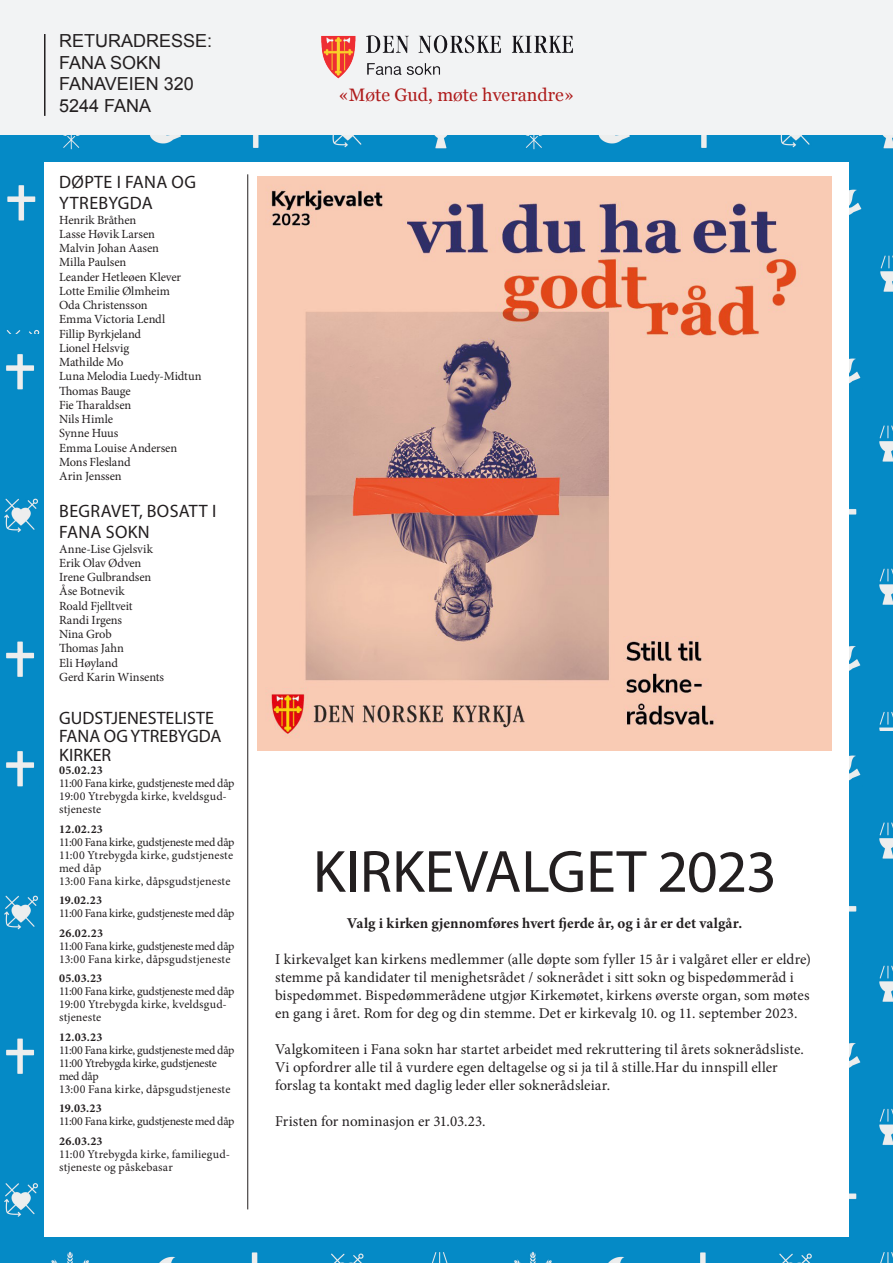
<style>
.page{position:relative;width:893px;height:1263px;background:#fff}
.page>*{position:absolute;margin:0;border:0;box-sizing:border-box;transform-origin:0 0}
.Gudstjenesteliste{font:60px "Myriad Pro";color:#231f20}
.Bak_overskrift{font:18px/21.6px "Myriad Pro";letter-spacing:.02em;color:#231f20}
.t1{font:18px "Arial";color:#231f20}
.t2{font:18px "Georgia";color:#af1c1c}
.Gudstjenesteliste-2{font:18px/18.6px "Myriad Pro";color:#231f20}
.Bak_overskrift-2{font:18px "Myriad Pro";color:#231f20}
.Gudstjenesteliste-3{font:15px/18px "Minion Pro";color:#231f20}
.Gudstjenesteliste-4{font:700 15px "Minion Pro";color:#231f20}
.Bak{font:12.45px "Minion Pro";letter-spacing:-.005em;color:#231f20}
.Gudstjenesteliste-5{font:12px "Minion Pro";letter-spacing:-.025em;color:#231f20}
.Gudstjenesteliste-6{font:12px/13.2px "Minion Pro";letter-spacing:-.005em;color:#231f20}
.Gudstjenesteliste-7{font:700 12px "Minion Pro";letter-spacing:.015em;color:#231f20}
.Gudstjenesteliste-8{font:12px/13.2px "Minion Pro";letter-spacing:.015em;color:#231f20}
.Gudstjenesteliste-9{font:12px/13.2px "Minion Pro";letter-spacing:-.03em;color:#231f20}
</style>
<div class="page">
<div style="left:0;top:135px;width:893px;height:200px;background:#058ac6"></div>
<div style="left:0;top:0;width:893px;height:135px;background:#f2f3f4"></div>
<hr style="left:44px;top:34px;width:2px;height:82px;background:#231f20">
<div style="left:0;top:335px;width:893px;height:396px;background:#058ac6"></div>
<div style="left:0;top:731px;width:893px;height:532px;background:#058ac6"></div>
<div style="left:44px;top:162px;width:805px;height:1075px;background:#fff"></div>
<hr style="left:247px;top:174px;width:1px;height:1035px;background:#231f20">
<img style="left:321px;top:35px;width:252px;height:44px">
<img style="left:257px;top:176px;width:575px;height:574px">
<p class="t1" style="left:59px;top:29px;width:155px">RETURADRESSE:</p>
<p class="t1" style="left:59px;top:51px;width:104px">FANA SOKN</p>
<p class="t1" style="left:59px;top:72px;width:136px">FANAVEIEN 320</p>
<p class="t1" style="left:59px;top:94px;width:94px">5244 FANA</p>
<p class="Bak_overskrift" style="left:59px;top:171px;width:138px">DØPTE I FANA OG<br>YTREBYGDA</p>
<p class="Bak" style="left:59px;top:211px;width:79px">Henrik Bråthen</p>
<p class="Bak" style="left:59px;top:226px;width:97px">Lasse Høvik Larsen</p>
<p class="Bak" style="left:59px;top:240px;width:102px">Malvin Johan Aasen</p>
<p class="Bak" style="left:59px;top:254px;width:69px">Milla Paulsen</p>
<p class="Bak" style="left:59px;top:268px;width:124px">Leander Hetleøen Klever</p>
<p class="Bak" style="left:59px;top:283px;width:112px">Lotte Emilie Ølmheim</p>
<p class="Bak" style="left:59px;top:297px;width:90px">Oda Christensson</p>
<p class="Bak" style="left:59px;top:311px;width:108px">Emma Victoria Lendl</p>
<p class="Bak" style="left:59px;top:325px;width:84px">Fillip Byrkjeland</p>
<p class="Bak" style="left:59px;top:340px;width:72px">Lionel Helsvig</p>
<p class="Bak" style="left:59px;top:354px;width:66px">Mathilde Mo</p>
<p class="Bak" style="left:59px;top:368px;width:144px">Luna Melodia Luedy-Midtun</p>
<p class="Bak" style="left:59px;top:382px;width:73px">Thomas Bauge</p>
<p class="Bak" style="left:59px;top:397px;width:74px">Fie Tharaldsen</p>
<p class="Bak" style="left:59px;top:411px;width:56px">Nils Himle</p>
<p class="Bak" style="left:59px;top:425px;width:61px">Synne Huus</p>
<p class="Bak" style="left:59px;top:439px;width:120px">Emma Louise Andersen</p>
<p class="Bak" style="left:59px;top:454px;width:73px">Mons Flesland</p>
<p class="Bak" style="left:59px;top:468px;width:64px">Arin Jenssen</p>
<p class="Bak_overskrift" style="left:59px;top:500px;width:159px">BEGRAVET, BOSATT I<br>FANA SOKN</p>
<p class="Bak" style="left:59px;top:540px;width:95px">Anne-Lise Gjelsvik</p>
<p class="Bak" style="left:59px;top:555px;width:84px">Erik Olav Ødven</p>
<p class="Bak" style="left:59px;top:569px;width:94px">Irene Gulbrandsen</p>
<p class="Bak" style="left:59px;top:583px;width:67px">Åse Botnevik</p>
<p class="Bak" style="left:59px;top:597px;width:75px">Roald Fjelltveit</p>
<p class="Bak" style="left:59px;top:612px;width:65px">Randi Irgens</p>
<p class="Bak" style="left:59px;top:626px;width:54px">Nina Grob</p>
<p class="Bak" style="left:59px;top:640px;width:66px">Thomas Jahn</p>
<p class="Bak" style="left:59px;top:654px;width:60px">Eli Høyland</p>
<p class="Bak" style="left:59px;top:669px;width:107px">Gerd Karin Winsents</p>
<p class="Bak_overskrift-2" style="left:59px;top:706px;width:156px">GUDSTJENESTELISTE</p>
<p class="Gudstjenesteliste-2" style="left:59px;top:727px;width:164px">FANA OG YTREBYGDA<br>KIRKER</p>
<p class="Gudstjenesteliste-7" style="left:59px;top:762px;width:45px">05.02.23</p>
<p class="Gudstjenesteliste-5" style="left:59px;top:775px;width:177px">11:00 Fana kirke, gudstjeneste med dåp</p>
<p class="Gudstjenesteliste-6" style="left:59px;top:790px;width:169px">19:00 Ytrebygda kirke, kveldsgud&shy;stjeneste</p>
<p class="Gudstjenesteliste-7" style="left:59px;top:820px;width:45px">12.02.23</p>
<p class="Gudstjenesteliste-5" style="left:59px;top:834px;width:177px">11:00 Fana kirke, gudstjeneste med dåp</p>
<p class="Gudstjenesteliste-6" style="left:59px;top:848px;width:176px">11:00 Ytrebygda kirke, gudstjeneste med dåp</p>
<p class="Gudstjenesteliste-6" style="left:59px;top:875px;width:173px">13:00 Fana kirke, dåpsgudstjeneste</p>
<p class="Gudstjenesteliste-7" style="left:59px;top:892px;width:45px">19.02.23</p>
<p class="Gudstjenesteliste-5" style="left:59px;top:905px;width:177px">11:00 Fana kirke, gudstjeneste med dåp</p>
<p class="Gudstjenesteliste-7" style="left:59px;top:924px;width:45px">26.02.23</p>
<p class="Gudstjenesteliste-5" style="left:59px;top:938px;width:177px">11:00 Fana kirke, gudstjeneste med dåp</p>
<p class="Gudstjenesteliste-6" style="left:59px;top:952px;width:173px">13:00 Fana kirke, dåpsgudstjeneste</p>
<p class="Gudstjenesteliste-7" style="left:59px;top:970px;width:45px">05.03.23</p>
<p class="Gudstjenesteliste-5" style="left:59px;top:983px;width:177px">11:00 Fana kirke, gudstjeneste med dåp</p>
<p class="Gudstjenesteliste-6" style="left:59px;top:998px;width:169px">19:00 Ytrebygda kirke, kveldsgud&shy;stjeneste</p>
<p class="Gudstjenesteliste-7" style="left:59px;top:1028px;width:45px">12.03.23</p>
<p class="Gudstjenesteliste-5" style="left:59px;top:1042px;width:177px">11:00 Fana kirke, gudstjeneste med dåp</p>
<p class="Gudstjenesteliste-9" style="left:59px;top:1056px;width:159px">11:00 Ytrebygda kirke, gudstjeneste med dåp</p>
<p class="Gudstjenesteliste-6" style="left:59px;top:1083px;width:173px">13:00 Fana kirke, dåpsgudstjeneste</p>
<p class="Gudstjenesteliste-7" style="left:59px;top:1100px;width:44px">19.03.23</p>
<p class="Gudstjenesteliste-5" style="left:59px;top:1113px;width:177px">11:00 Fana kirke, gudstjeneste med dåp</p>
<p class="Gudstjenesteliste-7" style="left:59px;top:1132px;width:45px">26.03.23</p>
<p class="Gudstjenesteliste-8" style="left:59px;top:1147px;width:172px">11:00 Ytrebygda kirke, familiegud&shy;stjeneste og påskebasar</p>
<p class="t2" style="left:338px;top:82px;width:237px">«Møte Gud, møte hverandre»</p>
<p class="Gudstjenesteliste" style="left:313px;top:835px;width:465px">KIRKEVALGET 2023</p>
<p class="Gudstjenesteliste-4" style="left:347px;top:912px;width:397px">Valg i kirken gjennomføres hvert fjerde år, og i år er det valgår.</p>
<p class="Gudstjenesteliste-3" style="left:275px;top:950px;width:537px">I kirkevalget kan kirkens medlemmer (alle døpte som fyller 15 år i valgåret eller er eldre) stemme på kandidater til menighetsrådet / soknerådet i sitt sokn og bispedømmeråd i bispedømmet. Bispedømmerådene utgjør Kirkemøtet, kirkens øverste organ, som møtes en gang i året. Rom for deg og din stemme. Det er kirkevalg 10. og 11. september 2023.</p>
<p class="Gudstjenesteliste-3" style="left:275px;top:1040px;width:530px">Valgkomiteen i Fana sokn har startet arbeidet med rekruttering til årets soknerådsliste.<br>Vi opfordrer alle til å vurdere egen deltagelse og si ja til å stille.Har du innspill eller forslag ta kontakt med daglig leder eller soknerådsleiar.</p>
<p class="Gudstjenesteliste-3" style="left:275px;top:1112px;width:212px">Fristen for nominasjon er 31.03.23.</p>
</div>
